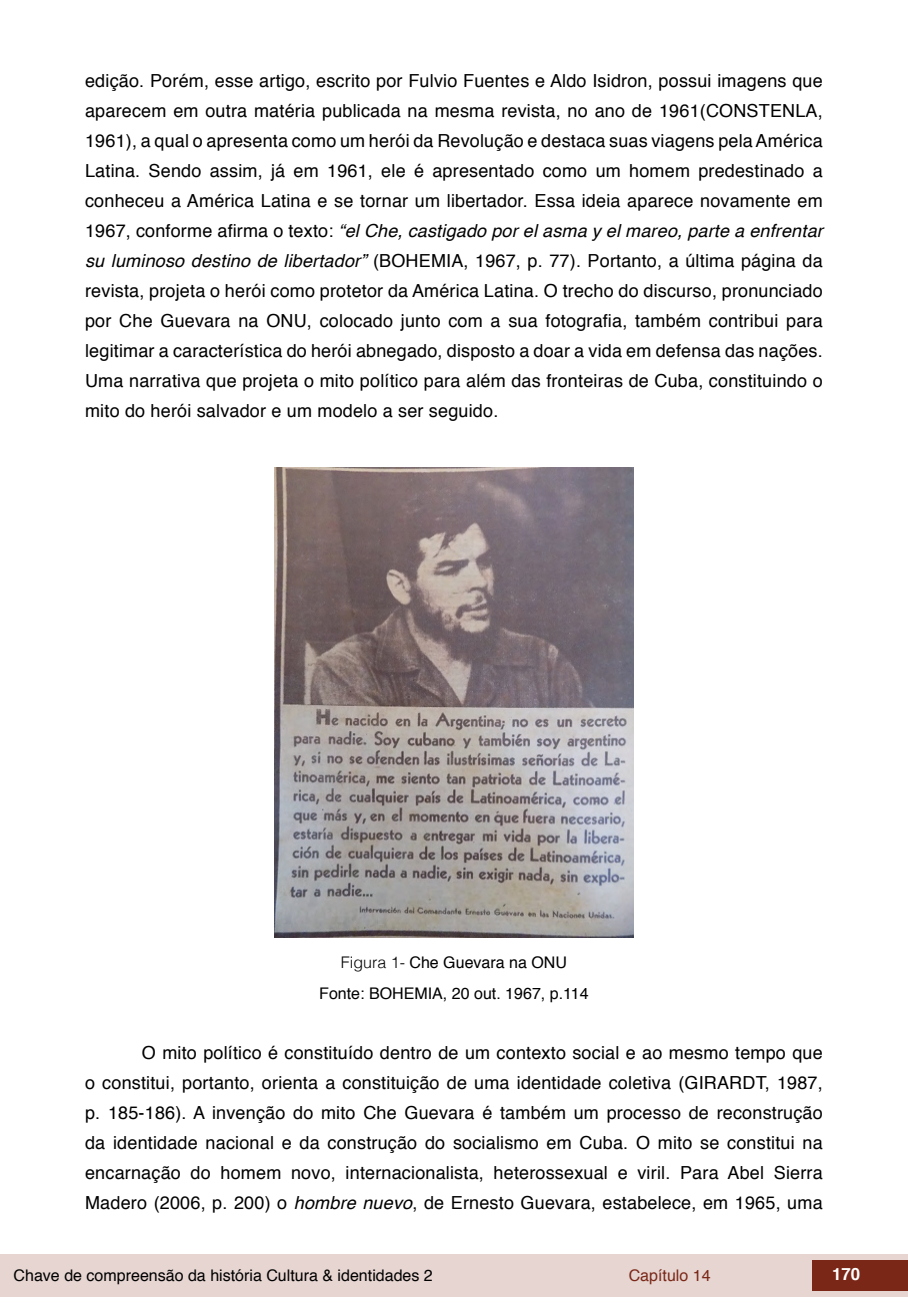
<style>
.page{position:relative;width:908px;height:1304px;background:#fff}
.page>*{position:absolute;margin:0;border:0;box-sizing:border-box;transform-origin:0 0}
.t1{font:18px/30px "Helvetica";letter-spacing:.01em;color:#000;text-align:justify}
.t2{font:700 16.8px "Helvetica";color:#fff}
.t3{font:16px/30.6px "Helvetica";color:#000;text-align:center}
.t4{font:16px "Helvetica";color:#7a2717}
.s1{color:#020203}
.s2{font-style:italic;color:#020203}
.s3{font-weight:300}
.s4{font-style:italic}
</style>
<div class="page">
<div style="left:0;top:1254px;width:906px;height:43px;background:#e6d5d1"></div>
<div style="left:812px;top:1261px;width:95px;height:30px;background:#7a2717"></div>
<img style="left:274px;top:467px;width:359px;height:471px">
<p class="t1" style="left:85px;top:66px;width:739px">edição. Porém, esse artigo, escrito por Fulvio Fuentes e Aldo Isidron, possui imagens que aparecem em outra matéria publicada na mesma revista, no ano de 1961(CONSTENLA, 1961), a qual o apresenta como um herói da Revolução e destaca suas viagens pela América Latina. Sendo assim, já em 1961, ele é apresentado como um homem predestinado a conheceu a América Latina e se tornar um libertador. Essa ideia aparece novamente em 1967, conforme afirma o texto<span class="s1">:</span> <span class="s2">“el Che, castigado por el asma y el mareo, parte a enfrentar su luminoso destino de libertador”</span> <span class="s1">(B</span>OHEMIA, 1967, p. 77). Portanto, a última página da revista, projeta o herói como protetor da América Latina. O trecho do discurso, pronunciado por Che Guevara na ONU, colocado junto com a sua fotografia, também contribui para legitimar a característica do herói abnegado, disposto a doar a vida em defensa das nações.<br>Uma narrativa que projeta o mito político para além das fronteiras de Cuba, constituindo o mito do herói salvador e um modelo a ser seguido.</p>
<p class="t3" style="left:319px;top:948px;width:271px"><span class="s3">Figura 1-</span> Che Guevara na ONU<br>Fonte: BOHEMIA, 20 out. 1967, p.114</p>
<p class="t1" style="left:85px;top:1038px;width:738px;text-indent:57px">O mito político é constituído dentro de um contexto social e ao mesmo tempo que o constitui, portanto, orienta a constituição de uma identidade coletiva (GIRARDT, 1987, p. 185-186). A invenção do mito Che Guevara é também um processo de reconstrução da identidade nacional e da construção do socialismo em Cuba. O mito se constitui na encarnação do homem novo, internacionalista, heterossexual e viril. Para Abel Sierra Madero (2006, p. 200) o <span class="s4">hombre nuevo</span>, de Ernesto Guevara, estabelece, em 1965, uma</p>
<p class="t3" style="left:14px;top:1260px;width:420px">Chave de compreensão da história Cultura &amp; identidades 2</p>
<p class="t4" style="left:628px;top:1263px;width:83px">Capítulo 14</p>
<p class="t2" style="left:831px;top:1261px;width:30px">170</p>
</div>
